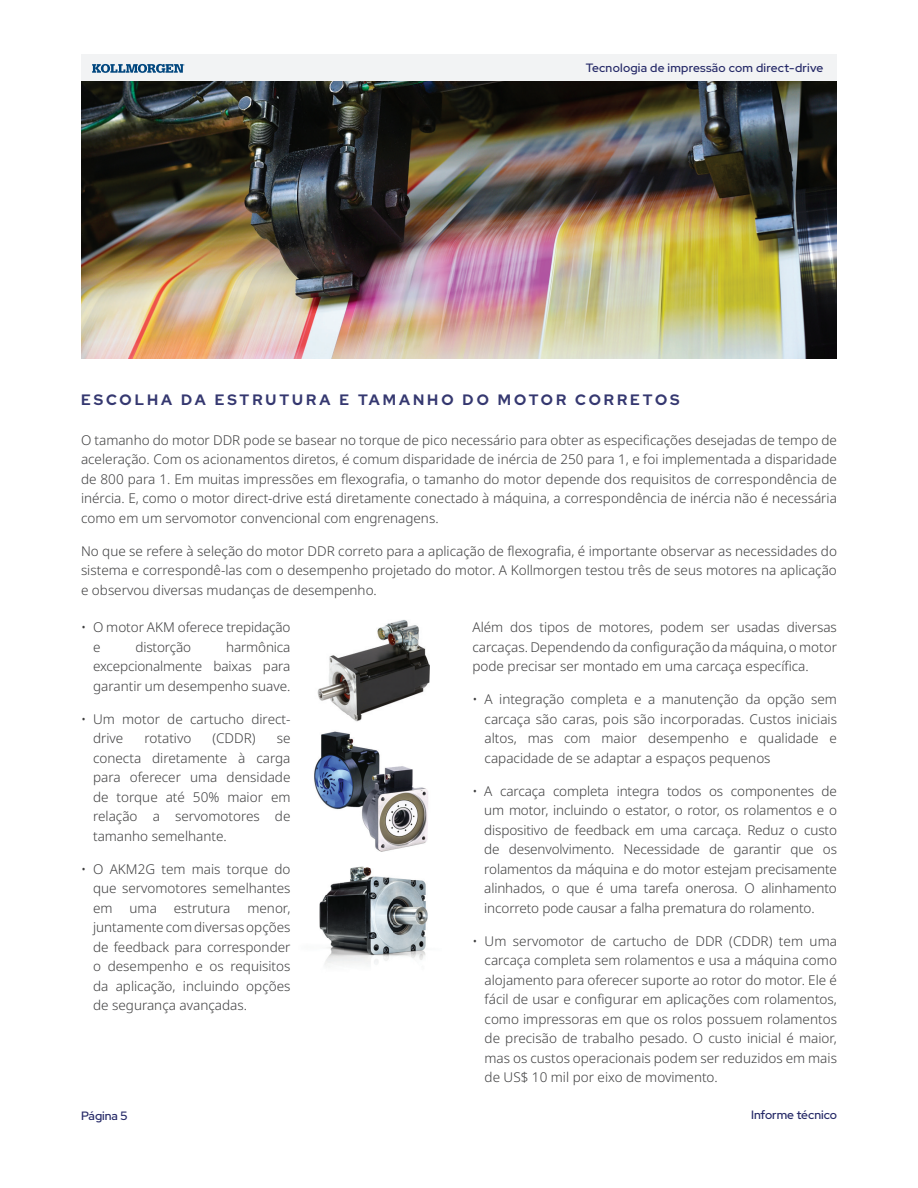
<style>
.page{position:relative;width:918px;height:1188px;background:#fff}
.page>*{position:absolute;margin:0;border:0;box-sizing:border-box;transform-origin:0 0}
.t1{font:700 15px "Red Hat Display";letter-spacing:.2em;color:#353870}
.t2{font:300 13.5px/19.5px "Noto Sans";color:#3e3e3f;text-align:justify}
.t3{font:500 12px "Red Hat Display";letter-spacing:.02em;color:#252967}
.t4{font:500 12px "Red Hat Display";color:#252967}
</style>
<div class="page">
<div style="left:81px;top:54px;width:756px;height:27px;background:#f2f3f4"></div>
<svg style="left:92px;top:64px;width:93px;height:9px"></svg>
<img style="left:319px;top:882px;width:26px;height:83px">
<img style="left:345px;top:867px;width:48px;height:97px">
<img style="left:393px;top:878px;width:35px;height:82px">
<img style="left:314px;top:734px;width:114px;height:133px">
<img style="left:317px;top:620px;width:113px;height:95px">
<img style="left:324px;top:715px;width:38px;height:19px">
<img style="left:81px;top:81px;width:756px;height:278px">
<p class="t3" style="left:586px;top:60px;width:239px">Tecnologia de impressão com direct-drive</p>
<p class="t1" style="left:81px;top:390px;width:600px">ESCOLHA DA ESTRUTURA E TAMANHO DO MOTOR CORRETOS</p>
<p class="t2" style="left:81px;top:431px;width:758px">O tamanho do motor DDR pode se basear no torque de pico necessário para obter as especificações desejadas de tempo de aceleração. Com os acionamentos diretos, é comum disparidade de inércia de 250 para 1, e foi implementada a disparidade de 800 para 1. Em muitas impressões em flexografia, o tamanho do motor depende dos requisitos de correspondência de inércia. E, como o motor direct-drive está diretamente conectado à máquina, a correspondência de inércia não é necessária como em um servomotor convencional com engrenagens.</p>
<p class="t2" style="left:81px;top:542px;width:757px">No que se refere à seleção do motor DDR correto para a aplicação de flexografia, é importante observar as necessidades do sistema e correspondê-las com o desempenho projetado do motor. A Kollmorgen testou três de seus motores na aplicação e observou diversas mudanças de desempenho.</p>
<p class="t2" style="left:93px;top:618px;width:199px;text-indent:-12px">• O motor AKM oferece trepidação e</p>
<p class="t2" style="left:472px;top:618px;width:366px">Além dos tipos de motores, podem ser usadas diversas carcaças. Dependendo da configuração da máquina, o motor pode precisar ser montado em uma carcaça específica.</p>
<p class="t2" style="left:485px;top:690px;width:354px;text-indent:-12px">• A integração completa e a manutenção da opção sem carcaça são caras, pois são incorporadas. Custos iniciais altos, mas com maior desempenho e qualidade e capacidade de se adaptar a espaços pequenos</p>
<p class="t2" style="left:484px;top:781px;width:354px;text-indent:-12px">• A carcaça completa integra todos os componentes de um motor, incluindo o estator, o rotor, os rolamentos e o dispositivo de feedback em uma carcaça. Reduz o custo de desenvolvimento. Necessidade de garantir que os rolamentos da máquina e do motor estejam precisamente alinhados, o que é uma tarefa onerosa. O alinhamento incorreto pode causar a falha prematura do rolamento.</p>
<p class="t2" style="left:485px;top:931px;width:354px;text-indent:-12px">• Um servomotor de cartucho de DDR (CDDR) tem uma carcaça completa sem rolamentos e usa a máquina como alojamento para oferecer suporte ao rotor do motor. Ele é fácil de usar e configurar em aplicações com rolamentos, como impressoras em que os rolos possuem rolamentos de precisão de trabalho pesado. O custo inicial é maior, mas os custos operacionais podem ser reduzidos em mais de US$ 10 mil por eixo de movimento.</p>
<p class="t2" style="left:93px;top:638px;width:199px;text-indent:133px">harmônica excepcionalmente baixas para garantir um desempenho suave.</p>
<p class="t2" style="left:93px;top:710px;width:199px;text-indent:-12px">• Um motor de cartucho direct&shy;drive</p>
<p class="t2" style="left:135px;top:638px;width:57px">distorção</p>
<p class="t2" style="left:145px;top:729px;width:48px">rotativo</p>
<p class="t2" style="left:212px;top:729px;width:45px">(CDDR)</p>
<p class="t2" style="left:93px;top:729px;width:199px;text-indent:184px">se conecta diretamente à carga para oferecer uma densidade de torque até 50% maior em relação a servomotores de tamanho semelhante.</p>
<p class="t2" style="left:93px;top:860px;width:199px;text-indent:-12px">• O AKM2G tem mais torque do que servomotores semelhantes em</p>
<p class="t2" style="left:130px;top:898px;width:29px">uma</p>
<p class="t2" style="left:174px;top:898px;width:58px">estrutura</p>
<p class="t2" style="left:93px;top:898px;width:199px;text-indent:154px">menor, juntamente com diversas opções de feedback para corresponder o desempenho e os requisitos da aplicação, incluindo opções de segurança avançadas.</p>
<p class="t3" style="left:81px;top:1108px;width:48px">Página 5</p>
<p class="t4" style="left:751px;top:1107px;width:87px">Informe técnico</p>
</div>
